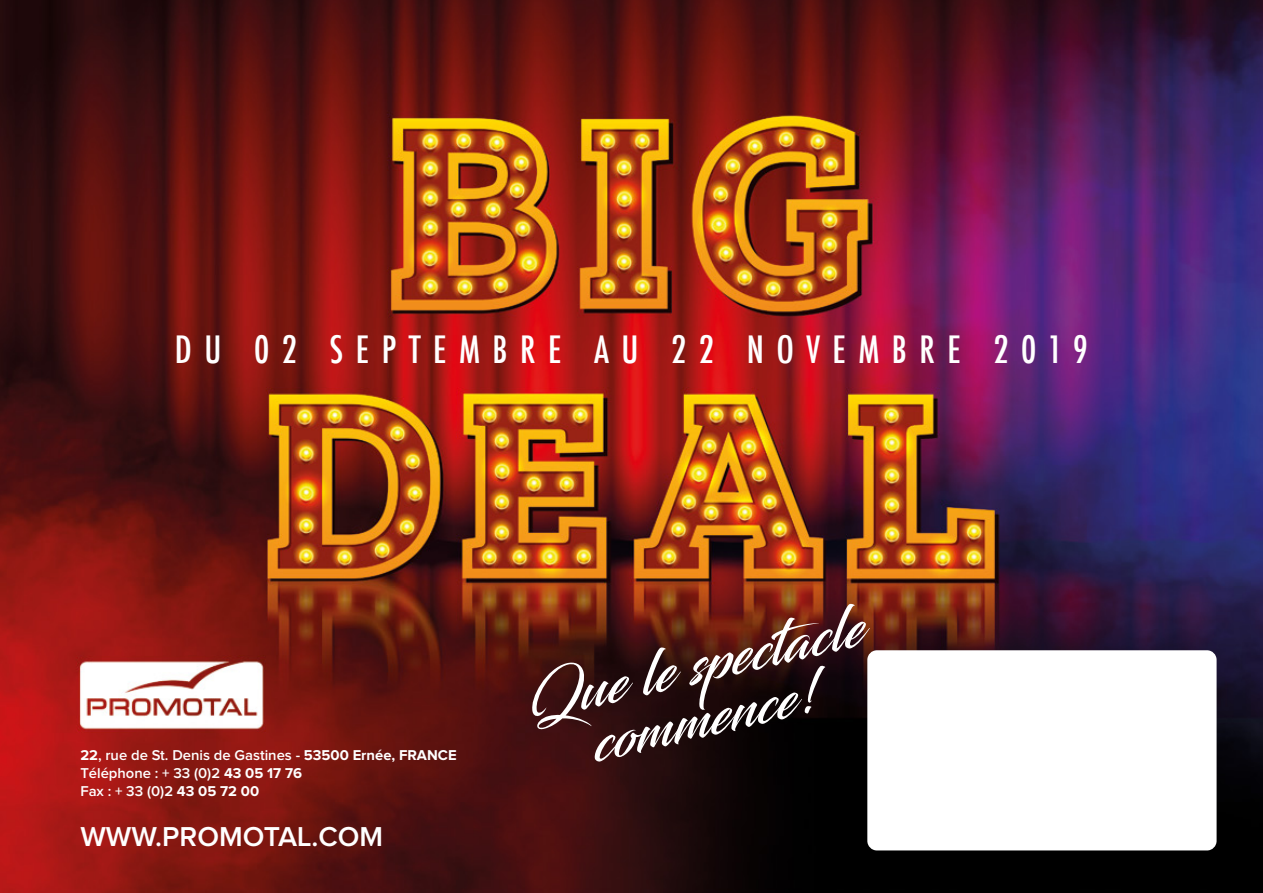
<style>
.page{position:relative;width:1263px;height:893px;background:#fff}
.page>*{position:absolute;margin:0;border:0;box-sizing:border-box;transform-origin:0 0}
.t1{font:58.35px/53.8px "Blacksword";color:#fff;text-align:center}
.t2{font:500 condensed 36.75px "Futura";letter-spacing:.34em;color:#fff}
.t3{font:600 28.35px "Proxima Nova";color:#fff}
.t4{font:600 14.85px/18px "Proxima Nova";color:#fff}
.s1{font-weight:700}
</style>
<div class="page">
<img style="left:0;top:0;width:1263px;height:893px">
<div style="left:867px;top:650px;width:349px;height:200px;background:#fff;border-radius:10px"></div>
<h2 class="t2" style="left:175px;top:326px;width:914px">DU 02 SEPTEMBRE AU 22 NOVEMBRE 2019</h2>
<p class="t4" style="left:80px;top:747px;width:378px"><span class="s1">22</span>, rue de St. Denis de Gastines - <span class="s1">53500 Ernée, FRANCE<br></span>Téléphone : + 33 (0)2 <span class="s1">43 05 17 76<br></span>Fax : + 33 (0)2 <span class="s1">43 05 72 00</span></p>
<h3 class="t3" style="left:80px;top:824px;width:304px">WWW.PROMOTAL.COM</h3>
<h1 class="t1" style="left:519px;top:676px;width:348px;rotate:-13deg">Que le spectacle commence!</h1>
</div>
